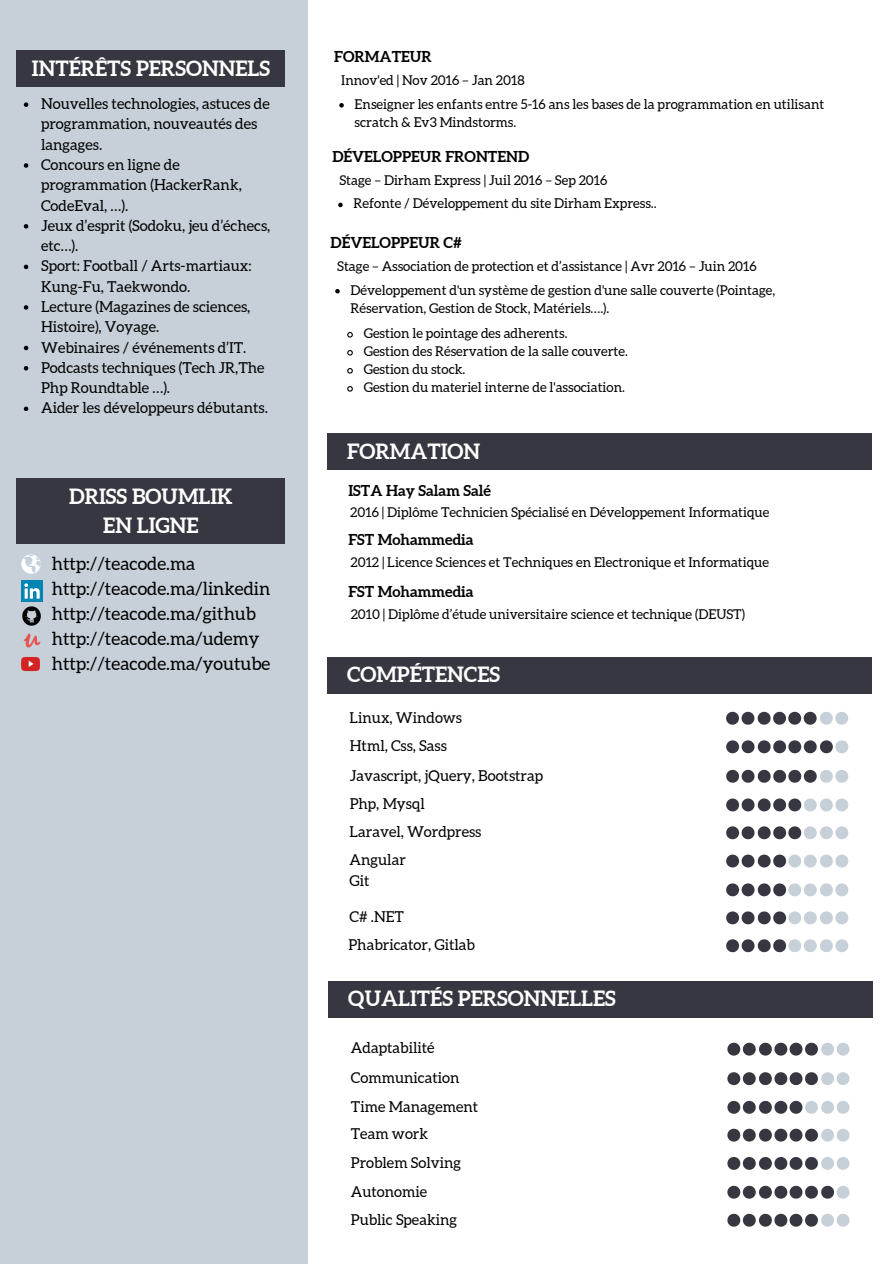
<style>
.page{position:relative;width:894px;height:1264px;background:#fff}
.page>*{position:absolute;margin:0;border:0;box-sizing:border-box;transform-origin:0 0}
.t1{font:700 21px/29.2px "Aleo";color:#fff;text-align:center}
.t2{font:18px/24.8px "Aleo";color:#000}
.t3{font:15px/20.2px "Aleo";color:#000}
.t4{font:700 15px "Aleo";color:#000}
.t5{font:13.5px/23.5px "Aleo";color:#000}
</style>
<div class="page">
<div style="left:0;top:0;width:308px;height:1263px;background:#c7d0d8"></div>
<div style="left:17px;top:50px;width:268px;height:37px;background:#373741"></div>
<div style="left:17px;top:478px;width:268px;height:66px;background:#373741"></div>
<img style="left:22px;top:554px;width:19px;height:19px">
<img style="left:22px;top:580px;width:21px;height:21px">
<img style="left:22px;top:606px;width:19px;height:20px">
<img style="left:23px;top:633px;width:18px;height:15px">
<img style="left:21px;top:656px;width:19px;height:16px">
<svg style="left:24px;top:102px;width:4px;height:5px"></svg>
<svg style="left:24px;top:163px;width:4px;height:5px"></svg>
<svg style="left:24px;top:224px;width:4px;height:4px"></svg>
<svg style="left:24px;top:265px;width:4px;height:4px"></svg>
<svg style="left:24px;top:305px;width:4px;height:5px"></svg>
<svg style="left:24px;top:346px;width:4px;height:4px"></svg>
<svg style="left:24px;top:366px;width:4px;height:4px"></svg>
<svg style="left:24px;top:406px;width:4px;height:5px"></svg>
<div style="left:327px;top:433px;width:544px;height:37px;background:#373741"></div>
<div style="left:327px;top:657px;width:544px;height:36px;background:#373741"></div>
<svg style="left:726px;top:740px;width:122px;height:13px"></svg>
<svg style="left:726px;top:769px;width:122px;height:13px"></svg>
<svg style="left:726px;top:798px;width:122px;height:13px"></svg>
<svg style="left:726px;top:826px;width:122px;height:13px"></svg>
<svg style="left:726px;top:854px;width:122px;height:13px"></svg>
<svg style="left:726px;top:883px;width:122px;height:13px"></svg>
<svg style="left:726px;top:911px;width:122px;height:13px"></svg>
<svg style="left:726px;top:939px;width:122px;height:13px"></svg>
<svg style="left:727px;top:1042px;width:122px;height:13px"></svg>
<svg style="left:727px;top:1072px;width:122px;height:13px"></svg>
<svg style="left:727px;top:1100px;width:122px;height:13px"></svg>
<svg style="left:727px;top:1128px;width:122px;height:13px"></svg>
<svg style="left:727px;top:1157px;width:122px;height:12px"></svg>
<svg style="left:727px;top:1185px;width:122px;height:13px"></svg>
<svg style="left:727px;top:1213px;width:122px;height:13px"></svg>
<svg style="left:335px;top:289px;width:4px;height:4px"></svg>
<svg style="left:347px;top:332px;width:6px;height:6px"></svg>
<svg style="left:347px;top:350px;width:6px;height:6px"></svg>
<svg style="left:347px;top:368px;width:6px;height:6px"></svg>
<svg style="left:347px;top:386px;width:6px;height:6px"></svg>
<svg style="left:338px;top:203px;width:4px;height:4px"></svg>
<svg style="left:339px;top:103px;width:5px;height:4px"></svg>
<div style="left:328px;top:981px;width:544px;height:36px;background:#373741"></div>
<svg style="left:726px;top:711px;width:122px;height:13px"></svg>
<h1 class="t1" style="left:32px;top:53px;width:239px">INTÉRÊTS PERSONNELS</h1>
<p class="t3" style="left:41px;top:94px;width:230px">Nouvelles technologies, astuces de programmation, nouveautés des langages.<br>Concours en ligne de programmation (HackerRank,<br>CodeEval, …).<br>Jeux d’esprit (Sodoku, jeu d’échecs, etc…).<br>Sport: Football / Arts-martiaux:<br>Kung-Fu, Taekwondo.<br>Lecture (Magazines de sciences,<br>Histoire), Voyage.<br>Webinaires / événements d’IT.<br>Podcasts techniques (Tech JR,The<br>Php Roundtable …).<br>Aider les développeurs débutants.</p>
<h1 class="t1" style="left:69px;top:481px;width:165px">DRISS BOUMLIK<br>EN LIGNE</h1>
<h2 class="t2" style="left:52px;top:551px;width:220px">http://teacode.ma http://teacode.ma/linkedin http://teacode.ma/github http://teacode.ma/udemy http://teacode.ma/youtube</h2>
<p class="t4" style="left:334px;top:48px;width:99px">FORMATEUR</p>
<p class="t5" style="left:354px;top:68px;width:471px;text-indent:-13px">Innov'ed | Nov 2016 – Jan 2018<br>Enseigner les enfants entre 5-16 ans les bases de la programmation en utilisant</p>
<p class="t5" style="left:354px;top:110px;width:163px">scratch &amp; Ev3 Mindstorms.</p>
<p class="t4" style="left:332px;top:148px;width:198px">DÉVELOPPEUR FRONTEND</p>
<p class="t5" style="left:353px;top:168px;width:304px;text-indent:-14px">Stage – Dirham Express | Juil 2016 – Sep 2016<br>Refonte / Développement du site Dirham Express..</p>
<p class="t4" style="left:330px;top:234px;width:133px">DÉVELOPPEUR C#</p>
<p class="t5" style="left:350px;top:254px;width:426px;text-indent:-13px">Stage – Association de protection et d’assistance | Avr 2016 – Juin 2016<br>Développement d'un système de gestion d'une salle couverte (Pointage,</p>
<p class="t5" style="left:363px;top:295px;width:247px;line-height:25.5px;text-indent:-13px">Réservation, Gestion de Stock, Matériels….).<br>Gestion le pointage des adherents.</p>
<p class="t5" style="left:363px;top:342px;width:265px;line-height:18px">Gestion des Réservation de la salle couverte.<br>Gestion du stock.<br>Gestion du materiel interne de l'association.</p>
<h1 class="t1" style="left:347px;top:436px;width:135px">FORMATION</h1>
<p class="t4" style="left:348px;top:482px;width:144px">ISTA Hay Salam Salé</p>
<p class="t5" style="left:350px;top:500px;width:420px">2016 | Diplôme Technicien Spécialisé en Développement Informatique</p>
<p class="t4" style="left:348px;top:531px;width:127px">FST Mohammedia</p>
<p class="t5" style="left:350px;top:550px;width:420px">2012 | Licence Sciences et Techniques en Electronique et Informatique</p>
<p class="t4" style="left:348px;top:583px;width:127px">FST Mohammedia</p>
<p class="t5" style="left:350px;top:602px;width:395px">2010 | Diplôme d’étude universitaire science et technique (DEUST)</p>
<h1 class="t1" style="left:347px;top:659px;width:154px">COMPÉTENCES</h1>
<p class="t3" style="left:349px;top:707px;width:114px">Linux, Windows</p>
<p class="t3" style="left:349px;top:731px;width:195px;line-height:28.7px">Html, Css, Sass<br>Javascript, jQuery, Bootstrap<br>Php, Mysql<br>Laravel, Wordpress</p>
<p class="t3" style="left:349px;top:870px;width:22px">Git</p>
<p class="t3" style="left:349px;top:906px;width:56px">C# .NET</p>
<p class="t3" style="left:349px;top:849px;width:58px">Angular</p>
<p class="t3" style="left:348px;top:934px;width:128px">Phabricator, Gitlab</p>
<h1 class="t1" style="left:348px;top:984px;width:269px">QUALITÉS PERSONNELLES</h1>
<p class="t3" style="left:351px;top:1033px;width:129px;line-height:28.7px">Adaptabilité<br>Communication<br>Time Management<br>Team work</p>
<p class="t3" style="left:351px;top:1152px;width:112px">Problem Solving</p>
<p class="t3" style="left:351px;top:1177px;width:108px;line-height:28px">Autonomie<br>Public Speaking</p>
</div>
